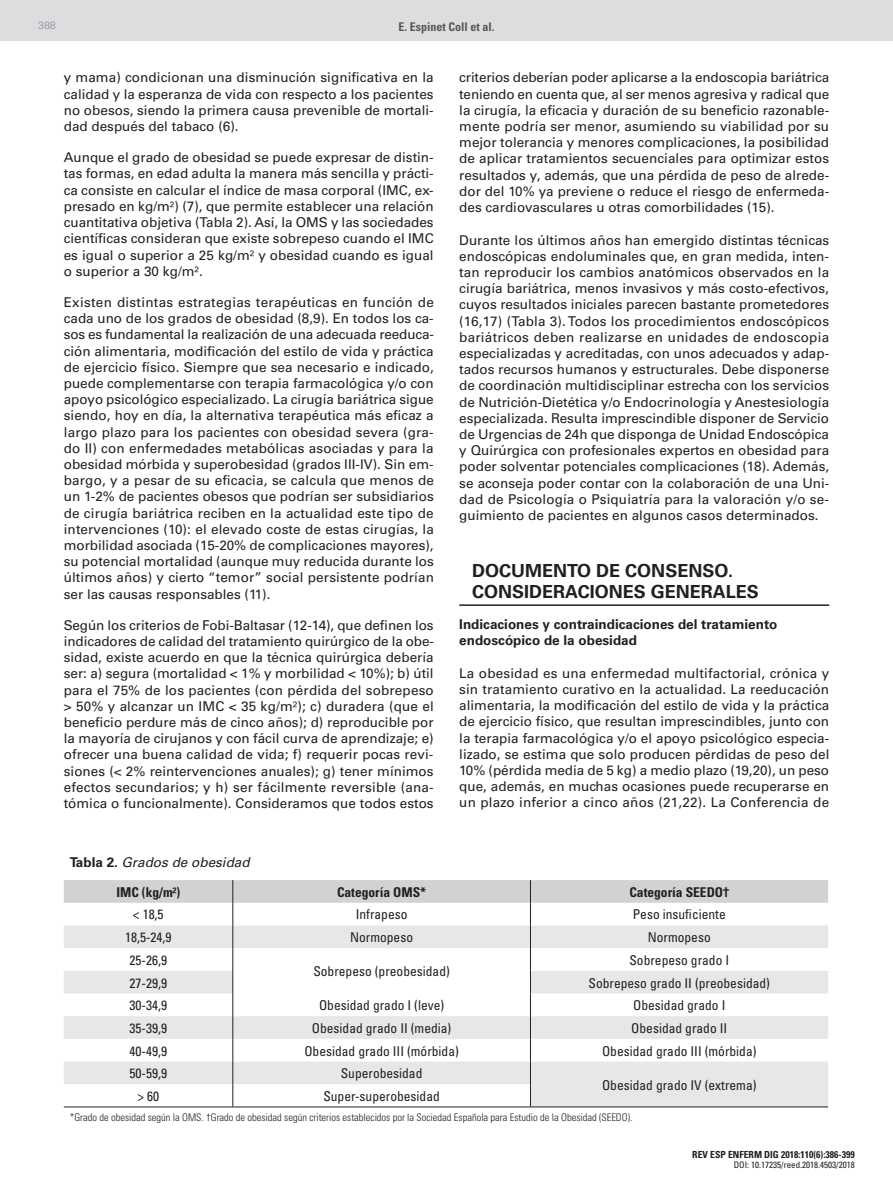
<style>
.page{position:relative;width:893px;height:1191px;background:#fff}
.page>*{position:absolute;margin:0;border:0;box-sizing:border-box;transform-origin:0 0}
.t1{font:700 18px/21px "Univers";color:#231f20}
.t2{font:13.5px/16.2px "Univers";color:#231f20;text-align:justify}
.t3{font:condensed 13.5px "Univers";color:#231f20}
.t4{font:700 13.5px/16.2px "Univers";color:#231f20}
.t5{font:italic 13.5px/29.4px "Univers";color:#231f20}
.t6{font:700 condensed 13.5px "Univers";color:#231f20}
.t7{font:700 condensed 12px "Univers";color:#57585a}
.t8{font:300 condensed 10.5px "Univers";color:#231f20}
.t9{font:300 10.5px "Univers";color:#8a8c8f}
.t10{font:700 condensed 9.75px "Univers";color:#231f20}
.t11{font:condensed 9px "Univers";color:#231f20}
.s1{font-weight:700;font-style:normal}
.s2{font-weight:700;font-style:normal;font-stretch:condensed}
</style>
<div class="page">
<div style="left:0;top:0;width:893px;height:40px;background:#dcdddf"></div>
<hr style="left:459px;top:604px;width:370px;height:2px;background:#231f20">
<hr style="left:530px;top:1106px;width:298px;height:1px;background:#231f20">
<hr style="left:64px;top:1106px;width:169px;height:1px;background:#231f20">
<hr style="left:233px;top:1106px;width:297px;height:1px;background:#231f20">
<svg style="left:64px;top:880px;width:764px;height:226px"></svg>
<p class="t9" style="left:38px;top:19px;width:19px">388</p>
<p class="t7" style="left:398px;top:19px;width:97px">E. Espinet Coll et al.</p>
<p class="t2" style="left:64px;top:70px;width:372px">y mama) condicionan una disminución significativa en la calidad y la esperanza de vida con respecto a los pacientes no obesos, siendo la primera causa prevenible de mortali&shy;dad después del tabaco (6).</p>
<p class="t2" style="left:64px;top:149px;width:371px">Aunque el grado de obesidad se puede expresar de distin&shy;tas formas, en edad adulta la manera más sencilla y prácti&shy;ca consiste en calcular el índice de masa corporal (IMC, ex&shy;presado en kg/m²) (7), que permite establecer una relación cuantitativa objetiva (Tabla 2). Así, la OMS y las sociedades científicas consideran que existe sobrepeso cuando el IMC es igual o superior a 25 kg/m² y obesidad cuando es igual o superior a 30 kg/m².</p>
<p class="t2" style="left:64px;top:294px;width:372px">Existen distintas estrategias terapéuticas en función de cada uno de los grados de obesidad (8,9). En todos los ca&shy;sos es fundamental la realización de una adecuada reeduca&shy;ción alimentaria, modificación del estilo de vida y práctica de ejercicio físico. Siempre que sea necesario e indicado, puede complementarse con terapia farmacológica y/o con apoyo psicológico especializado. La cirugía bariátrica sigue siendo, hoy en día, la alternativa terapéutica más eficaz a largo plazo para los pacientes con obesidad severa (gra&shy;do II) con enfermedades metabólicas asociadas y para la obesidad mórbida y superobesidad (grados III-IV). Sin em&shy;bargo, y a pesar de su eficacia, se calcula que menos de un 1-2% de pacientes obesos que podrían ser subsidiarios de cirugía bariátrica reciben en la actualidad este tipo de intervenciones (10): el elevado coste de estas cirugías, la morbilidad asociada (15-20% de complicaciones mayores), su potencial mortalidad (aunque muy reducida durante los últimos años) y cierto “temor” social persistente podrían ser las causas responsables (11).</p>
<p class="t2" style="left:64px;top:617px;width:372px">Según los criterios de Fobi-Baltasar (12-14), que definen los indicadores de calidad del tratamiento quirúrgico de la obe&shy;sidad, existe acuerdo en que la técnica quirúrgica debería ser: a) segura (mortalidad &lt; 1% y morbilidad &lt; 10%); b) útil para el 75% de los pacientes (con pérdida del sobrepeso &gt; 50% y alcanzar un IMC &lt; 35 kg/m²); c) duradera (que el beneficio perdure más de cinco años); d) reproducible por la mayoría de cirujanos y con fácil curva de aprendizaje; e) ofrecer una buena calidad de vida; f) requerir pocas revi&shy;siones (&lt; 2% reintervenciones anuales); g) tener mínimos efectos secundarios; y h) ser fácilmente reversible (ana&shy;tómica o funcionalmente). Consideramos que todos estos</p>
<p class="t2" style="left:459px;top:70px;width:372px">criterios deberían poder aplicarse a la endoscopia bariátrica teniendo en cuenta que, al ser menos agresiva y radical que la cirugía, la eficacia y duración de su beneficio razonable&shy;mente podría ser menor, asumiendo su viabilidad por su mejor tolerancia y menores complicaciones, la posibilidad de aplicar tratamientos secuenciales para optimizar estos resultados y, además, que una pérdida de peso de alrede&shy;dor del 10% ya previene o reduce el riesgo de enfermeda&shy;des cardiovasculares u otras comorbilidades (15).</p>
<p class="t2" style="left:459px;top:232px;width:372px">Durante los últimos años han emergido distintas técnicas endoscópicas endoluminales que, en gran medida, inten&shy;tan reproducir los cambios anatómicos observados en la cirugía bariátrica, menos invasivos y más costo-efectivos, cuyos resultados iniciales parecen bastante prometedores (16,17) (Tabla 3). Todos los procedimientos endoscópicos bariátricos deben realizarse en unidades de endoscopia especializadas y acreditadas, con unos adecuados y adap&shy;tados recursos humanos y estructurales. Debe disponerse de coordinación multidisciplinar estrecha con los servicios de Nutrición-Dietética y/o Endocrinología y Anestesiología especializada. Resulta imprescindible disponer de Servicio de Urgencias de 24h que disponga de Unidad Endoscópica y Quirúrgica con profesionales expertos en obesidad para poder solventar potenciales complicaciones (18). Además, se aconseja poder contar con la colaboración de una Uni&shy;dad de Psicología o Psiquiatría para la valoración y/o se&shy;guimiento de pacientes en algunos casos determinados.</p>
<h1 class="t1" style="left:472px;top:560px;width:288px">DOCUMENTO DE CONSENSO.<br>CONSIDERACIONES GENERALES</h1>
<p class="t4" style="left:459px;top:616px;width:320px">Indicaciones y contraindicaciones del tratamiento endoscópico de la obesidad</p>
<p class="t2" style="left:459px;top:665px;width:372px">La obesidad es una enfermedad multifactorial, crónica y sin tratamiento curativo en la actualidad. La reeducación alimentaria, la modificación del estilo de vida y la práctica de ejercicio físico, que resultan imprescindibles, junto con la terapia farmacológica y/o el apoyo psicológico especia&shy;lizado, se estima que solo producen pérdidas de peso del 10% (pérdida media de 5 kg) a medio plazo (19,20), un peso que, además, en muchas ocasiones puede recuperarse en un plazo inferior a cinco años (21,22). La Conferencia de</p>
<p class="t5" style="left:116px;top:848px;width:135px;text-indent:-47px"><span class="s1">Tabla 2.</span> Grados de obesidad<br><span class="s2">IMC (kg/m²)</span></p>
<p class="t6" style="left:337px;top:883px;width:91px">Categoría OMS*</p>
<p class="t6" style="left:629px;top:883px;width:101px">Categoría SEEDO†</p>
<p class="t3" style="left:133px;top:906px;width:32px">&lt; 18,5</p>
<p class="t3" style="left:356px;top:906px;width:53px">Infrapeso</p>
<p class="t3" style="left:633px;top:906px;width:94px">Peso insuficiente</p>
<p class="t3" style="left:125px;top:928px;width:48px">18,5-24,9</p>
<p class="t3" style="left:350px;top:928px;width:64px">Normopeso</p>
<p class="t3" style="left:648px;top:928px;width:64px">Normopeso</p>
<p class="t3" style="left:130px;top:951px;width:39px">25-26,9</p>
<p class="t3" style="left:313px;top:962px;width:138px">Sobrepeso (preobesidad)</p>
<p class="t3" style="left:629px;top:951px;width:101px">Sobrepeso grado I</p>
<p class="t3" style="left:130px;top:974px;width:39px">27-29,9</p>
<p class="t3" style="left:589px;top:974px;width:183px">Sobrepeso grado II (preobesidad)</p>
<p class="t3" style="left:130px;top:997px;width:39px">30-34,9</p>
<p class="t3" style="left:319px;top:997px;width:127px">Obesidad grado I (leve)</p>
<p class="t3" style="left:633px;top:997px;width:94px">Obesidad grado I</p>
<p class="t3" style="left:130px;top:1019px;width:39px">35-39,9</p>
<p class="t3" style="left:312px;top:1019px;width:141px">Obesidad grado II (media)</p>
<p class="t3" style="left:631px;top:1019px;width:97px">Obesidad grado II</p>
<p class="t3" style="left:130px;top:1042px;width:39px">40-49,9</p>
<p class="t3" style="left:304px;top:1042px;width:156px">Obesidad grado III (mórbida)</p>
<p class="t3" style="left:602px;top:1042px;width:156px">Obesidad grado III (mórbida)</p>
<p class="t3" style="left:130px;top:1065px;width:39px">50-59,9</p>
<p class="t3" style="left:341px;top:1065px;width:83px">Superobesidad</p>
<p class="t3" style="left:602px;top:1076px;width:156px">Obesidad grado IV (extrema)</p>
<p class="t3" style="left:137px;top:1087px;width:23px">&gt; 60</p>
<p class="t3" style="left:323px;top:1087px;width:118px">Super-superobesidad</p>
<p class="t8" style="left:70px;top:1111px;width:564px">*Grado de obesidad según la OMS. †Grado de obesidad según criterios establecidos por la Sociedad Española para Estudio de la Obesidad (SEEDO).</p>
<p class="t10" style="left:692px;top:1148px;width:164px">REV ESP ENFERM DIG 2018:110(6):386-399</p>
<p class="t11" style="left:734px;top:1159px;width:122px">DOI: 10.17235/reed.2018.4503/2018</p>
</div>
